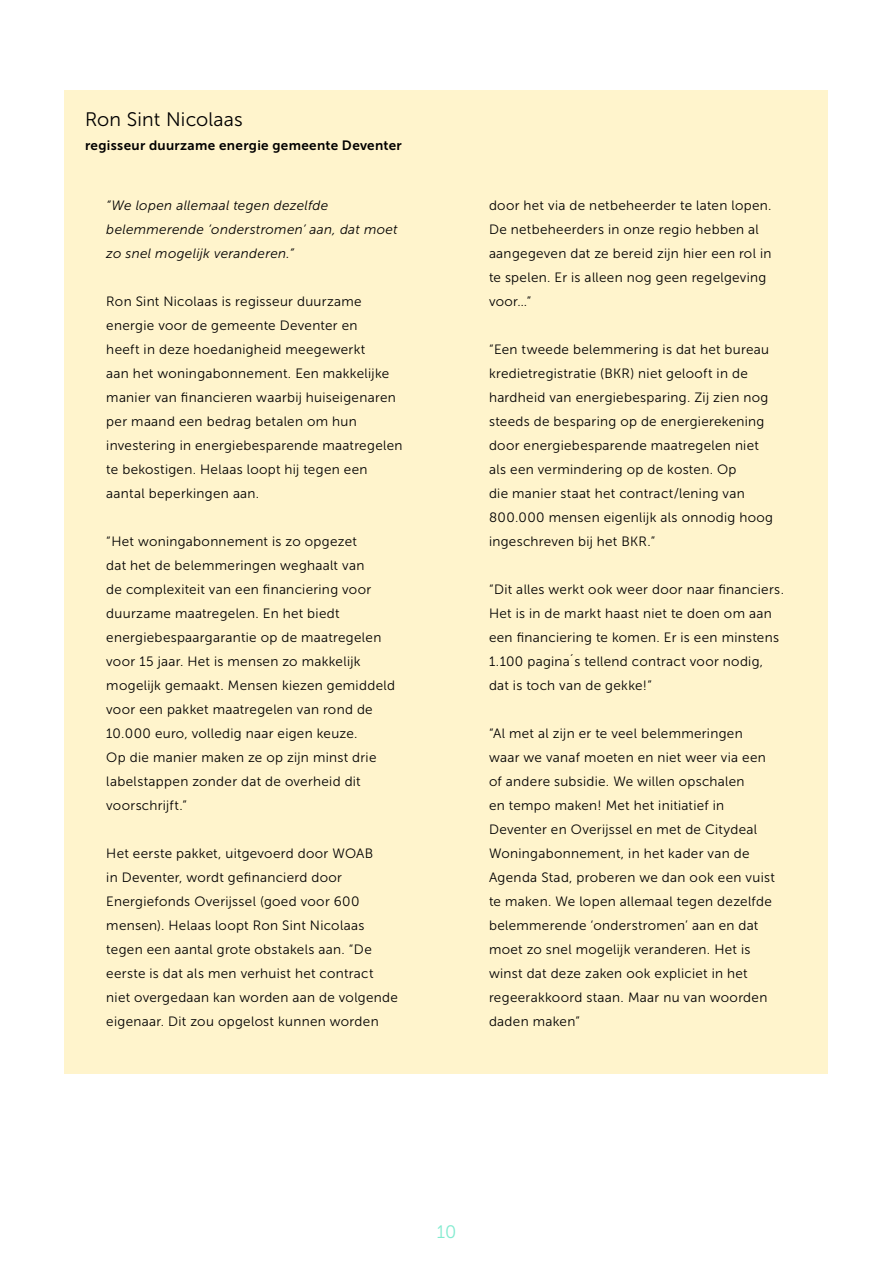
<style>
.page{position:relative;width:893px;height:1263px;background:#fff}
.page>*{position:absolute;margin:0;border:0;box-sizing:border-box;transform-origin:0 0}
.t1{font:19.5px "Museo Sans 300";letter-spacing:.01em;color:#000}
.t2{font:18px "Museo Sans 300";color:#83ebd0}
.t3{font:13.5px/24px "Museo Sans 300";letter-spacing:.025em;color:#000}
.t4{font:italic 13.5px/24px "Museo Sans 300";letter-spacing:.025em;color:#000}
.t5{font:13.5px "Museo Sans 700";letter-spacing:.025em;color:#000}
</style>
<div class="page">
<div style="left:65px;top:91px;width:763px;height:983px;background:#fff4cc"></div>
<h1 class="t1" style="left:85px;top:109px;width:159px">Ron Sint Nicolaas</h1>
<p class="t5" style="left:85px;top:138px;width:318px">regisseur duurzame energie gemeente Deventer</p>
<p class="t4" style="left:106px;top:193px;width:293px">“We lopen allemaal tegen dezelfde belemmerende ‘onderstromen’ aan, dat moet zo snel mogelijk veranderen.”</p>
<p class="t3" style="left:106px;top:289px;width:298px">Ron Sint Nicolaas is regisseur duurzame energie voor de gemeente Deventer en<br>heeft in deze hoedanigheid meegewerkt<br>aan het woningabonnement. Een makkelijke manier van financieren waarbij huiseigenaren per maand een bedrag betalen om hun investering in energiebesparende maatregelen te bekostigen. Helaas loopt hij tegen een aantal beperkingen aan.</p>
<p class="t3" style="left:106px;top:529px;width:290px">“Het woningabonnement is zo opgezet<br>dat het de belemmeringen weghaalt van<br>de complexiteit van een financiering voor duurzame maatregelen. En het biedt energiebespaargarantie op de maatregelen voor 15 jaar. Het is mensen zo makkelijk mogelijk gemaakt. Mensen kiezen gemiddeld voor een pakket maatregelen van rond de 10.000 euro, volledig naar eigen keuze.<br>Op die manier maken ze op zijn minst drie labelstappen zonder dat de overheid dit voorschrijft.”</p>
<p class="t3" style="left:106px;top:842px;width:293px">Het eerste pakket, uitgevoerd door WOAB<br>in Deventer, wordt gefinancierd door Energiefonds Overijssel (goed voor 600 mensen). Helaas loopt Ron Sint Nicolaas tegen een aantal grote obstakels aan. “De eerste is dat als men verhuist het contract niet overgedaan kan worden aan de volgende eigenaar. Dit zou opgelost kunnen worden</p>
<p class="t3" style="left:489px;top:194px;width:284px">door het via de netbeheerder te laten lopen.<br>De netbeheerders in onze regio hebben al aangegeven dat ze bereid zijn hier een rol in te spelen. Er is alleen nog geen regelgeving voor…”</p>
<p class="t3" style="left:489px;top:338px;width:286px">“Een tweede belemmering is dat het bureau kredietregistratie (BKR) niet gelooft in de hardheid van energiebesparing. Zij zien nog steeds de besparing op de energierekening door energiebesparende maatregelen niet als een vermindering op de kosten. Op<br>die manier staat het contract/lening van 800.000 mensen eigenlijk als onnodig hoog ingeschreven bij het BKR.”</p>
<p class="t3" style="left:489px;top:578px;width:296px">“Dit alles werkt ook weer door naar financiers.<br>Het is in de markt haast niet te doen om aan een financiering te komen. Er is een minstens 1.100 pagina´s tellend contract voor nodig, dat is toch van de gekke!”</p>
<p class="t3" style="left:489px;top:722px;width:287px">“Al met al zijn er te veel belemmeringen waar we vanaf moeten en niet weer via een of andere subsidie. We willen opschalen<br>en tempo maken! Met het initiatief in Deventer en Overijssel en met de Citydeal Woningabonnement, in het kader van de Agenda Stad, proberen we dan ook een vuist te maken. We lopen allemaal tegen dezelfde belemmerende ‘onderstromen’ aan en dat moet zo snel mogelijk veranderen. Het is winst dat deze zaken ook expliciet in het regeerakkoord staan. Maar nu van woorden daden maken”</p>
<h2 class="t2" style="left:437px;top:1222px;width:21px">10</h2>
</div>
